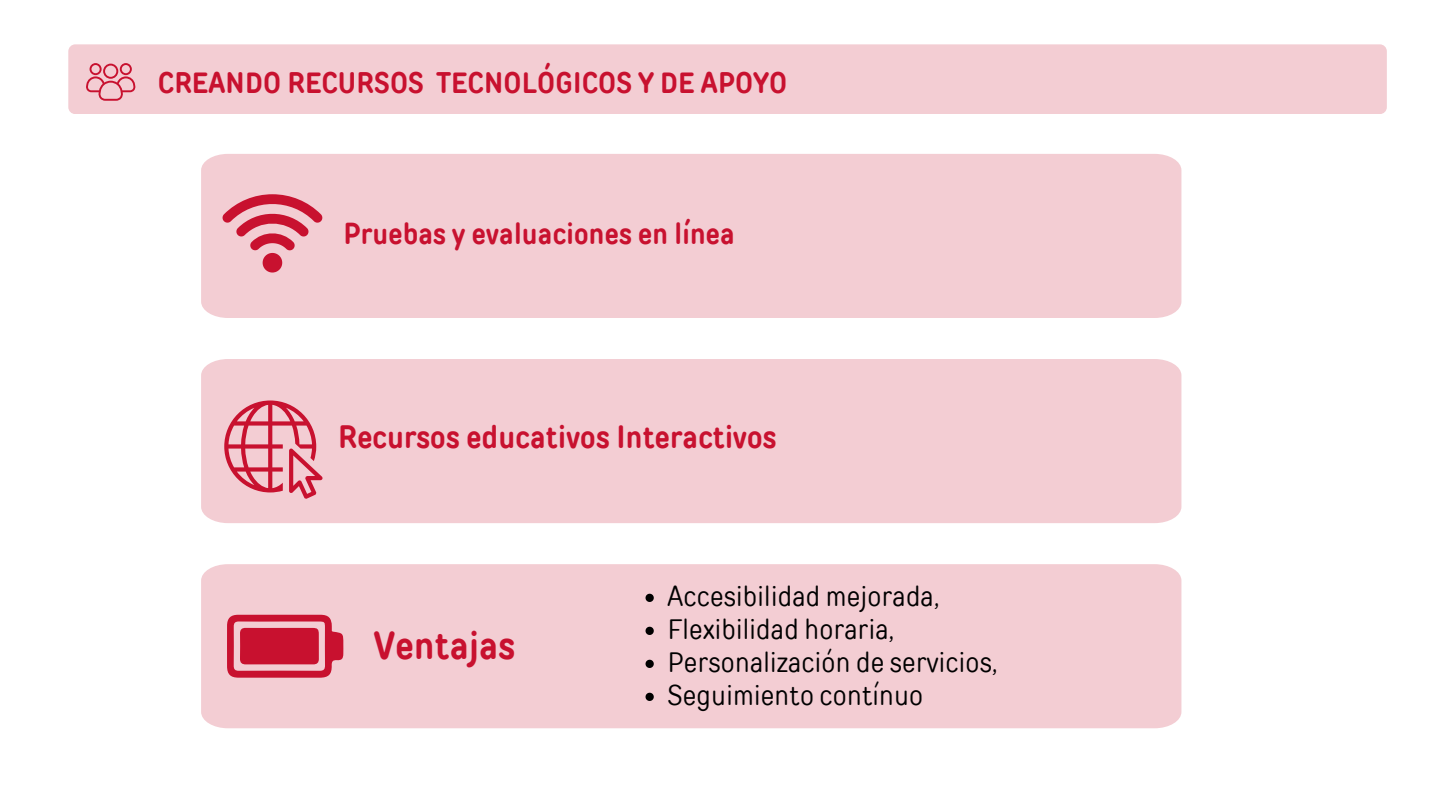
<style>
.page{position:relative;width:1440px;height:810px;background:#fff}
.page>*{position:absolute;margin:0;border:0;box-sizing:border-box;transform-origin:0 0}
.t1{font:700 38.6px "TT Rounds Condensed";letter-spacing:.01em;color:#c8112f}
.t2{font:700 31.7px "TT Rounds Condensed";letter-spacing:.01em;color:#c8112f}
.t3{font:700 29.6px "TT Rounds Condensed";letter-spacing:.01em;color:#c8112f}
.t4{font:700 29.1px "TT Rounds Condensed";letter-spacing:.01em;color:#c8112f}
.t5{font:28px "TT Rounds Condensed";letter-spacing:.01em;color:#000}
</style>
<div class="page">
<div style="left:201px;top:154px;width:980px;height:164px;background:#f3cdd3"></div>
<div style="left:201px;top:359px;width:980px;height:164px;background:#f3cdd3"></div>
<div style="left:201px;top:564px;width:980px;height:164px;background:#f3cdd3"></div>
<svg style="left:223px;top:194px;width:99px;height:78px;background:#e48e9c"></svg>
<svg style="left:224px;top:400px;width:99px;height:99px;background:#e5909e"></svg>
<svg style="left:227px;top:615px;width:116px;height:63px;background:#d4475e"></svg>
<svg style="left:646px;top:594px;width:8px;height:8px"></svg>
<svg style="left:646px;top:627px;width:8px;height:8px"></svg>
<svg style="left:646px;top:660px;width:8px;height:8px"></svg>
<svg style="left:646px;top:693px;width:8px;height:8px"></svg>
<div style="left:68px;top:44px;width:1319px;height:70px;background:#f3cdd3;border-radius:7px"></div>
<svg style="left:86px;top:63px;width:50px;height:38px"></svg>
<p class="t4" style="left:158px;top:65px;width:631px">CREANDO RECURSOS TECNOLÓGICOS Y DE APOYO</p>
<p class="t3" style="left:343px;top:215px;width:393px">Pruebas y evaluaciones en línea</p>
<p class="t2" style="left:338px;top:418px;width:440px">Recursos educativos Interactivos</p>
<p class="t1" style="left:374px;top:623px;width:143px">Ventajas</p>
<p class="t5" style="left:668px;top:579px;width:273px">Accesibilidad mejorada,</p>
<p class="t5" style="left:668px;top:612px;width:228px">Flexibilidad horaria,</p>
<p class="t5" style="left:668px;top:645px;width:331px">Personalización de servicios,</p>
<p class="t5" style="left:668px;top:678px;width:257px">Seguimiento contínuo</p>
</div>
